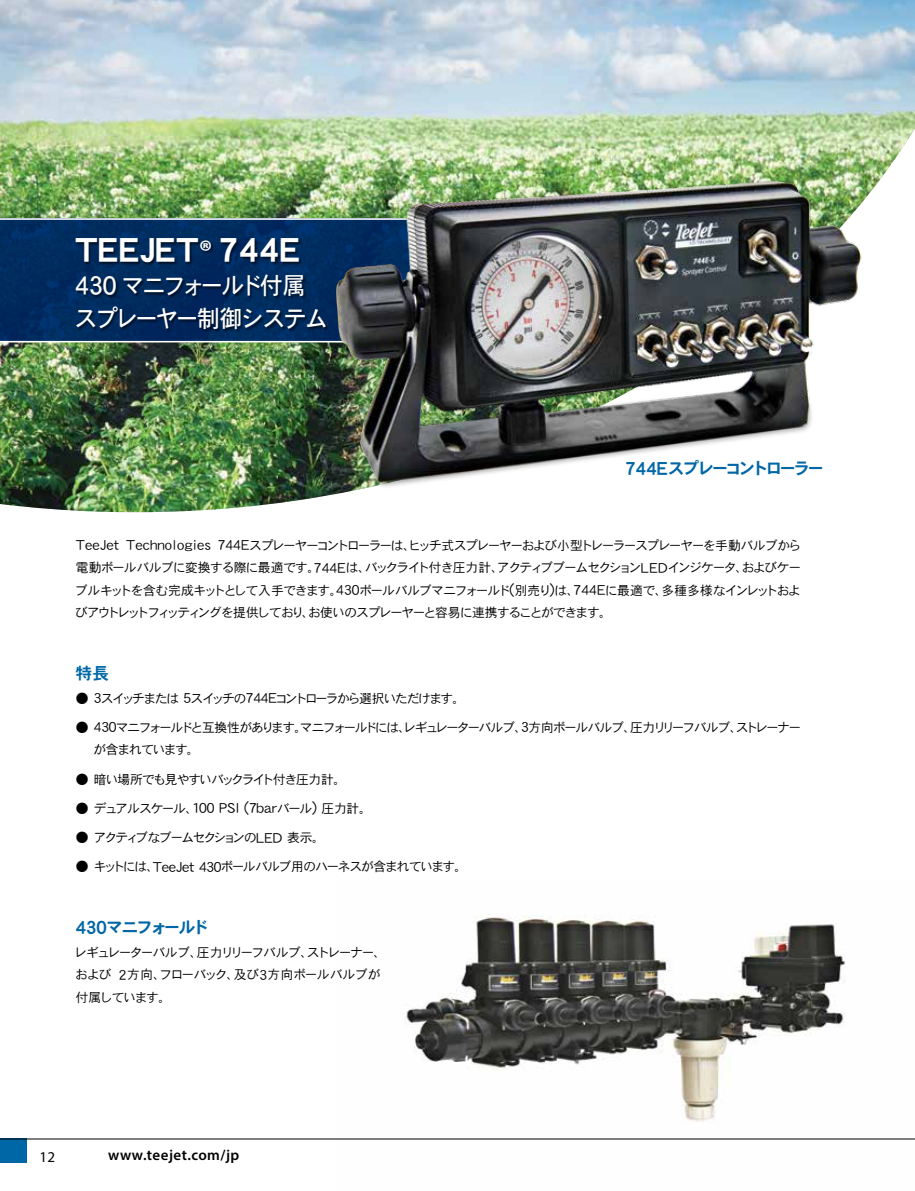
<style>
.page{position:relative;width:915px;height:1191px;background:#fff}
.page>*{position:absolute;margin:0;border:0;box-sizing:border-box;transform-origin:0 0}
.t1{font:36px "DFHS Gothic Std W9";color:#fff}
.t2{font:24px/33px "DFHS Gothic Std W5";letter-spacing:-.1em;color:#fff;scale:.95 1}
.t3{font:16.5px "DFHS Gothic Std W7";letter-spacing:-.145em;color:#0067a6}
.t4{font:16.5px "DFHS Gothic Std W7";letter-spacing:-.12em;color:#0067a6}
.t5{font:600 15px "Myriad Pro";letter-spacing:.03em;color:#000}
.t6{font:15px "Myriad Pro";color:#000}
.t7{font:12.75px/22.5px "DFHS Gothic Std W3";letter-spacing:-.105em;color:#000;text-align:justify}
.t8{font:12.75px/22.5px "DFHS Gothic Std W3";letter-spacing:-.085em;color:#000}
.t9{font:12.75px "DFHS Gothic Std W3";letter-spacing:-.145em;color:#000}
.s1{font-family:"Myriad Pro";font-weight:700;font-size:30px}
.s2{font-size:28.8px}
.s3{font-size:19.8px}
.s4{font-size:15.3px}
</style>
<div class="page">
<img style="left:335px;top:915px;width:579px;height:225px">
<img style="left:0;top:0;width:914px;height:513px">
<svg style="left:0;top:218px;width:324px;height:124px;background:#0d3768"></svg>
<div style="left:76px;top:238px;width:253px;height:95px;background:#000;opacity:.6"></div>
<img style="left:324px;top:140px;width:548px;height:373px">
<div style="left:0;top:1139px;width:27px;height:24px;background:#0067a6"></div>
<hr style="left:0;top:1138px;width:914px;height:1px;background:#000">
<h1 class="t1" style="left:75px;top:230px;width:226px">TEEJET<span class="s1">®</span> 744E</h1>
<h2 class="t2" style="left:75px;top:268px;width:268px"><span class="s2">430</span> マニフォールド付属スプレーヤー制御システム</h2>
<p class="t3" style="left:625px;top:459px;width:200px"><span class="s3">744E</span>スプレーコントローラー</p>
<p class="t7" style="left:75px;top:533px;width:727px"><span class="s4">TeeJet Technologies 744E</span>スプレーヤーコントローラーは、ヒッチ式スプレーヤーおよび小型トレーラースプレーヤーを手動バルブから電動ボールバルブに変換する際に最適です。<span class="s4">744E</span>は、バックライト付き圧力計、アクティブブームセクション<span class="s4">LED</span>インジケータ、およびケーブルキットを含む完成キットとして入手できます。<span class="s4">430</span>ボールバルブマニフォールド<span class="s4">(</span>別売り<span class="s4">)</span>は、<span class="s4">744E</span>に最適で、多種多様なインレットおよびアウトレットフィッティングを提供しており、お使いのスプレーヤーと容易に連携することができます。</p>
<p class="t3" style="left:76px;top:664px;width:35px">特長</p>
<p class="t7" style="left:76px;top:686px;width:390px">● <span class="s4">3</span>スイッチまたは <span class="s4">5</span>スイッチの<span class="s4">744E</span>コントローラから選択いただけます。</p>
<p class="t7" style="left:93px;top:715px;width:708px;text-indent:-18px">● <span class="s4">430</span>マニフォールドと互換性があります。マニフォールドには、レギュレーターバルブ、<span class="s4">3</span>方向ボールバルブ、圧力リリーフバルブ、ストレーナーが含まれています。</p>
<p class="t7" style="left:76px;top:767px;width:272px">● 暗い場所でも見やすいバックライト付き圧力計。</p>
<p class="t7" style="left:76px;top:796px;width:297px">● デュアルスケール、<span class="s4">100 PSI (7bar</span>バール<span class="s4">)</span> 圧力計。</p>
<p class="t9" style="left:76px;top:830px;width:251px">● アクティブなブームセクションの<span class="s4">LED</span> 表示。</p>
<p class="t7" style="left:76px;top:855px;width:393px">● キットには、<span class="s4">TeeJet 430</span>ボールバルブ用のハーネスが含まれています。</p>
<p class="t4" style="left:76px;top:918px;width:134px"><span class="s3">430</span>マニフォールド</p>
<p class="t8" style="left:74px;top:940px;width:314px">レギュレーターバルブ、圧力リリーフバルブ、ストレーナー、および <span class="s4">2</span>方向、フローバック、及び<span class="s4">3</span>方向ボールバルブが付属しています。</p>
<p class="t6" style="left:39px;top:1147px;width:17px">12</p>
<p class="t5" style="left:108px;top:1145px;width:133px">www.teejet.com/jp</p>
</div>
